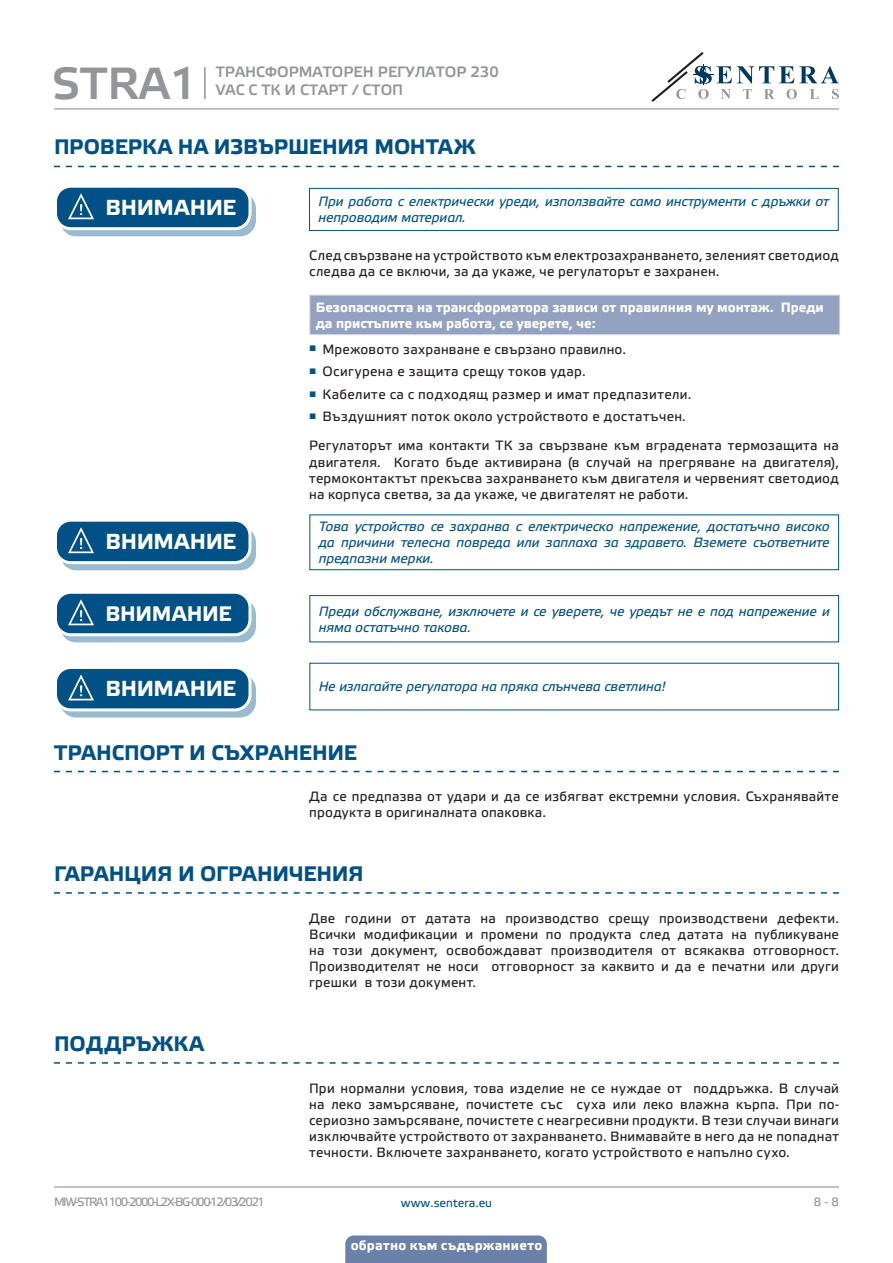
<style>
.page{position:relative;width:893px;height:1263px;background:#fff}
.page>*{position:absolute;margin:0;border:0;box-sizing:border-box;transform-origin:0 0}
.t1{font:45px "Etelka Medium Pro";color:#939598}
.t2{font:700 21.75px "Etelka Text Pro";letter-spacing:-.02em;color:#fff}
.t3{font:700 21px "Etelka Text Pro";letter-spacing:-.005em;color:#015186}
.t4{font:700 21px "Etelka Text Pro";letter-spacing:-.02em;color:#fff}
.t5{font:15px "Etelka Medium Pro";color:#939598}
.body{font:13.5px/16.2px "Etelka Text Pro";letter-spacing:.02em;color:#231f20;text-align:justify}
.Attention_text{font:italic 13.5px/16.2px "Etelka Text Pro";letter-spacing:-.01em;color:#015186}
.Table_main_heading{font:700 13.5px/16.2px "Etelka Text Pro";color:#fff}
.t6{font:12px "Etelka Text Pro";letter-spacing:-.115em;color:#939598}
.t7{font:12px "Etelka Text Pro";color:#015186}
</style>
<div class="page">
<hr style="left:54px;top:108px;width:785px;height:1px;background:#939598">
<hr style="left:54px;top:1186px;width:785px;height:1px;background:#939598">
<svg style="left:651px;top:52px;width:188px;height:50px"></svg>
<div style="left:345px;top:1235px;width:202px;height:28px;background:#6c81aa"></div>
<hr style="left:204px;top:67px;width:2px;height:32px;background:#939598">
<svg style="left:54px;top:166px;width:785px;height:1px"></svg>
<svg style="left:61px;top:193px;width:194px;height:43px"></svg>
<div style="left:60px;top:193px;width:196px;height:43px;border:1px solid #015186;border-radius:15px"></div>
<div style="left:56px;top:186px;width:194px;height:43px;background:#015186;border-radius:15px"></div>
<div style="left:54px;top:185px;width:197px;height:45px;border:3px solid #fff;border-radius:15px"></div>
<svg style="left:67px;top:193px;width:39px;height:44px"></svg>
<div style="left:309px;top:188px;width:530px;height:43px;border:1px solid #015186"></div>
<div style="left:310px;top:295px;width:529px;height:40px;background:#94a2c2"></div>
<hr style="left:309px;top:295px;width:1px;height:39px;background:#dcdddf">
<hr style="left:309px;top:295px;width:531px;height:1px;background:#dcdddf">
<hr style="left:309px;top:334px;width:531px;height:1px;background:#dcdddf">
<hr style="left:839px;top:295px;width:1px;height:39px;background:#d1d2d4">
<svg style="left:61px;top:527px;width:194px;height:43px"></svg>
<div style="left:60px;top:526px;width:196px;height:44px;border:1px solid #015186;border-radius:15px"></div>
<div style="left:56px;top:520px;width:194px;height:43px;background:#015186;border-radius:15px"></div>
<div style="left:54px;top:519px;width:197px;height:45px;border:3px solid #fff;border-radius:15px"></div>
<svg style="left:67px;top:527px;width:39px;height:44px"></svg>
<div style="left:309px;top:514px;width:530px;height:56px;border:1px solid #015186"></div>
<svg style="left:54px;top:771px;width:785px;height:1px"></svg>
<svg style="left:54px;top:892px;width:785px;height:2px"></svg>
<svg style="left:54px;top:1062px;width:785px;height:2px"></svg>
<svg style="left:61px;top:599px;width:194px;height:43px"></svg>
<div style="left:60px;top:599px;width:196px;height:43px;border:1px solid #015186;border-radius:15px"></div>
<div style="left:56px;top:592px;width:194px;height:43px;background:#015186;border-radius:15px"></div>
<div style="left:54px;top:591px;width:197px;height:45px;border:3px solid #fff;border-radius:15px"></div>
<svg style="left:67px;top:599px;width:39px;height:44px"></svg>
<div style="left:309px;top:595px;width:530px;height:47px;border:1px solid #015186"></div>
<svg style="left:61px;top:674px;width:194px;height:43px"></svg>
<div style="left:60px;top:674px;width:196px;height:43px;border:1px solid #015186;border-radius:15px"></div>
<div style="left:56px;top:667px;width:194px;height:43px;background:#015186;border-radius:15px"></div>
<div style="left:54px;top:666px;width:197px;height:45px;border:3px solid #fff;border-radius:15px"></div>
<svg style="left:67px;top:674px;width:39px;height:44px"></svg>
<h1 class="t1" style="left:52px;top:55px;width:148px">STRA1</h1>
<p class="t5" style="left:216px;top:62px;width:284px">TРАНСФОРМАТОРЕН РЕГУЛАТОР 230</p>
<p class="t5" style="left:216px;top:80px;width:189px">VAC С ТК И СТАРТ / СТОП</p>
<p class="t3" style="left:54px;top:136px;width:423px">ПРОВЕРКА НА ИЗВЪРШЕНИЯ МОНТАЖ</p>
<p class="t2" style="left:105px;top:195px;width:132px">ВНИМАНИЕ</p>
<p class="Attention_text" style="left:318px;top:194px;width:512px">При работа с електрически уреди, използвайте само инструменти с дръжки от непроводим материал.</p>
<p class="body" style="left:309px;top:248px;width:531px">След свързване на устройството към електрозахранването, зеленият светодиод следва да се включи, за да укаже, че регулаторът е захранен.</p>
<p class="Table_main_heading" style="left:316px;top:300px;width:510px">Безопасността на трансформатора зависи от правилния му монтаж. Преди да пристъпите към работа, се уверете, че:</p>
<p class="body" style="left:309px;top:342px;width:318px"><sup>■</sup> Мрежовото захранване е свързано правилно.</p>
<p class="body" style="left:309px;top:364px;width:278px"><sup>■</sup> Осигурена е защита срещу токов удар.</p>
<p class="body" style="left:309px;top:387px;width:384px"><sup>■</sup> Кабелите са с подходящ размер и имат предпазители.</p>
<p class="body" style="left:309px;top:409px;width:378px"><sup>■</sup> Въздушният поток около устройството е достатъчен.</p>
<p class="body" style="left:309px;top:438px;width:531px">Регулаторът има контакти ТК за свързване към вградената термозащита на двигателя. Когато бъде активирана (в случай на прегряване на двигателя), термоконтактът прекъсва захранването към двигателя и червеният светодиод на корпуса светва, за да укаже, че двигателят не работи.</p>
<p class="t2" style="left:105px;top:529px;width:132px">ВНИМАНИЕ</p>
<p class="Attention_text" style="left:319px;top:519px;width:512px;text-align:justify">Това устройство се захранва с електрическо напрежение, достатъчно високо да причини телесна повреда или заплаха за здравето. Вземете съответните предпазни мерки.</p>
<p class="t4" style="left:105px;top:602px;width:128px">ВНИМАНИЕ</p>
<p class="Attention_text" style="left:319px;top:604px;width:513px">Преди обслужване, изключете и се уверете, че уредът не е под напрежение и няма остатъчно такова.</p>
<p class="t2" style="left:105px;top:677px;width:132px">ВНИМАНИЕ</p>
<p class="Attention_text" style="left:319px;top:679px;width:349px">Не излагайте регулатора на пряка слънчева светлина!</p>
<p class="t3" style="left:54px;top:741px;width:304px">ТРАНСПОРТ И СЪХРАНЕНИЕ</p>
<p class="body" style="left:309px;top:789px;width:531px">Да се предпазва от удари и да се избягват екстремни условия. Съхранявайте продукта в оригиналната опаковка.</p>
<p class="t3" style="left:54px;top:862px;width:311px">ГАРАНЦИЯ И ОГРАНИЧЕНИЯ</p>
<p class="body" style="left:309px;top:911px;width:531px">Две години от датата на производство срещу производствени дефекти.<br>Всички модификации и промени по продукта след датата на публикуване на този документ, освобождават производителя от всякаква отговорност.<br>Производителят не носи отговорност за каквито и да е печатни или други грешки в този документ.</p>
<p class="t3" style="left:54px;top:1032px;width:151px">ПОДДРЪЖКА</p>
<p class="body" style="left:309px;top:1081px;width:531px">При нормални условия, това изделие не се нуждае от поддръжка. В случай на леко замърсяване, почистете със суха или леко влажна кърпа. При по&shy;сериозно замърсяване, почистете с неагресивни продукти. В тези случаи винаги изключвайте устройството от захранването. Внимавайте в него да не попаднат течности. Включете захранването, когато устройството е напълно сухо.</p>
<p class="t6" style="left:54px;top:1195px;width:213px">MIW-STRA1100-2000-L2X-BG-000 -12 / 03 / 2021</p>
<p class="t7" style="left:401px;top:1196px;width:93px">www.sentera.eu</p>
<p class="t6" style="left:814px;top:1195px;width:27px">8 - 8</p>
<p class="Table_main_heading" style="left:351px;top:1238px;width:193px">обратно към съдържанието</p>
</div>
